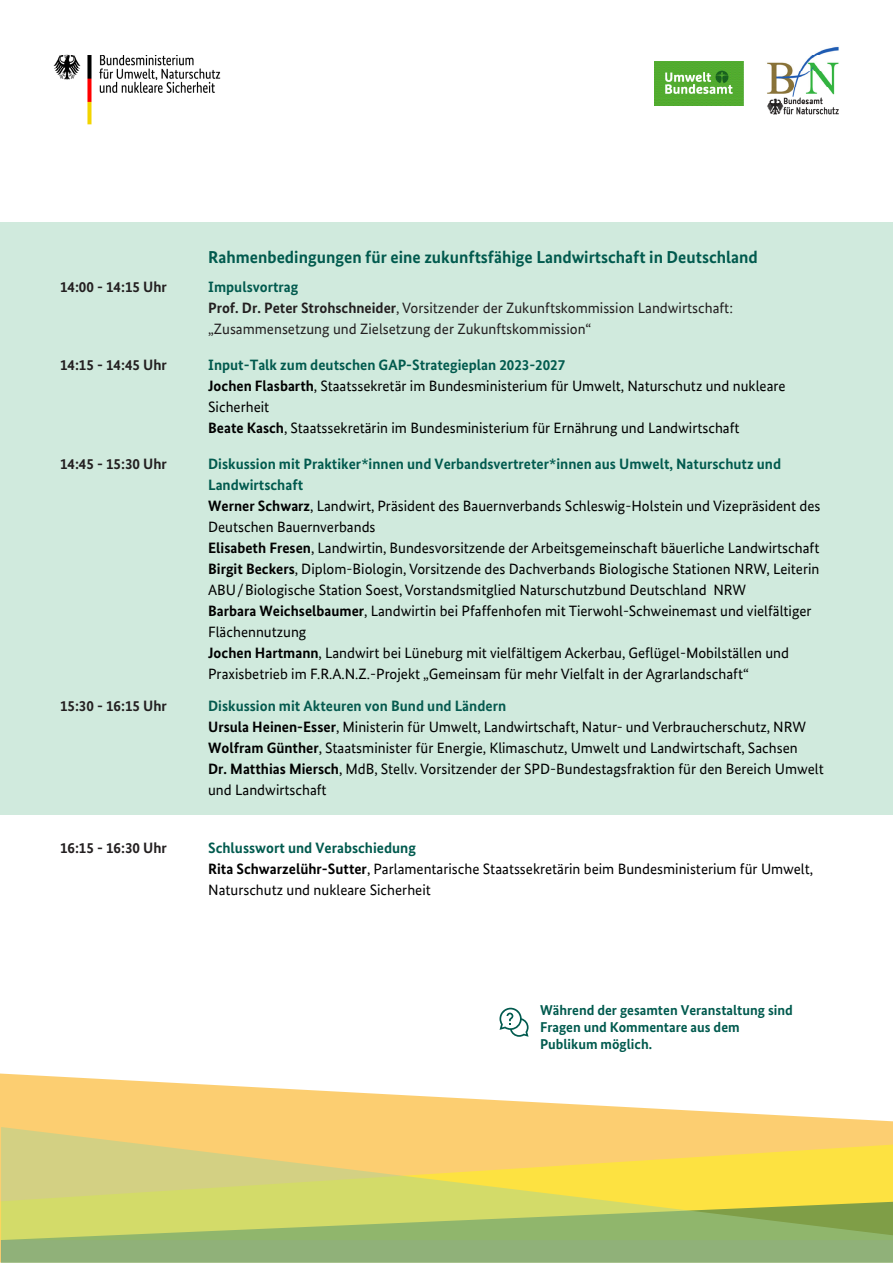
<style>
.page{position:relative;width:893px;height:1263px;background:#fff}
.page>*{position:absolute;margin:0;border:0;box-sizing:border-box;transform-origin:0 0}
.t1{font:700 17.25px "Bundes Sans";color:#015a4e}
.t2{font:15px/21px "Bundes Sans";color:#000}
.t3{font:15px/21px "Bundes Sans";color:#231f20}
.t4{font:700 15px "Bundes Sans";color:#231f20}
.t5{font:700 14.25px/17.1px "Bundes Sans";color:#015a4e}
.s1{font-weight:700;color:#015a4e}
.s2{font-weight:700}
.s3{font-weight:700;color:#055a4f}
</style>
<div class="page">
<div style="left:0;top:222px;width:893px;height:592px;background:#d0eadd"></div>
<img style="left:53px;top:54px;width:168px;height:71px">
<img style="left:655px;top:61px;width:88px;height:45px">
<img style="left:767px;top:46px;width:72px;height:69px">
<svg style="left:0;top:1073px;width:893px;height:189px;fill:#fcce71"></svg>
<svg style="left:1px;top:1127px;width:892px;height:136px"></svg>
<svg style="left:499px;top:1008px;width:30px;height:29px"></svg>
<p class="t1" style="left:208px;top:247px;width:551px">Rahmenbedingungen für eine zukunftsfähige Landwirtschaft in Deutschland</p>
<p class="t4" style="left:60px;top:278px;width:108px">14:00 - 14:15 Uhr</p>
<p class="t3" style="left:208px;top:277px;width:526px"><span class="s1">Impulsvortrag<br></span><span class="s2">Prof. Dr. Peter Strohschneider</span>, Vorsitzender der Zukunftskommission Landwirtschaft: „Zusammensetzung und Zielsetzung der Zukunftskommission“</p>
<p class="t4" style="left:60px;top:356px;width:108px">14:15 - 14:45 Uhr</p>
<p class="t2" style="left:208px;top:355px;width:579px"><span class="s1">Input-Talk zum deutschen GAP-Strategieplan 2023-2027<br></span><span class="s2">Jochen Flasbarth</span>, Staatssekretär im Bundesministerium für Umwelt, Naturschutz und nukleare Sicherheit<br><span class="s2">Beate Kasch</span>, Staatssekretärin im Bundesministerium für Ernährung und Landwirtschaft</p>
<p class="t4" style="left:60px;top:455px;width:108px">14:45 - 15:30 Uhr</p>
<p class="t2" style="left:208px;top:454px;width:614px"><span class="s1">Diskussion mit Praktiker*innen und Verbandsvertreter*innen aus Umwelt, Naturschutz und Landwirtschaft<br></span><span class="s2">Werner Schwarz</span>, Landwirt, Präsident des Bauernverbands Schleswig-Holstein und Vizepräsident des Deutschen Bauernverbands<br><span class="s2">Elisabeth Fresen</span>, Landwirtin, Bundesvorsitzende der Arbeitsgemeinschaft bäuerliche Landwirtschaft <span class="s2">Birgit Beckers</span>, Diplom-Biologin, Vorsitzende des Dachverbands Biologische Stationen NRW, Leiterin ABU/Biologische Station Soest, Vorstandsmitglied Naturschutzbund Deutschland NRW<br><span class="s2">Barbara Weichselbaumer</span>, Landwirtin bei Pfaffenhofen mit Tierwohl-Schweinemast und vielfältiger Flächennutzung<br><span class="s2">Jochen Hartmann</span>, Landwirt bei Lüneburg mit vielfältigem Ackerbau, Geflügel-Mobilställen und Praxisbetrieb im F.R.A.N.Z.-Projekt „Gemeinsam für mehr Vielfalt in der Agrarlandschaft“</p>
<p class="t4" style="left:60px;top:697px;width:108px">15:30 - 16:15 Uhr</p>
<p class="t2" style="left:208px;top:695px;width:617px"><span class="s3">Diskussion mit Akteuren von Bund und Ländern<br></span><span class="s2">Ursula Heinen-Esser</span>, Ministerin für Umwelt, Landwirtschaft, Natur- und Verbraucherschutz, NRW <span class="s2">Wolfram Günther</span>, Staatsminister für Energie, Klimaschutz, Umwelt und Landwirtschaft, Sachsen<br><span class="s2">Dr. Matthias Miersch</span>, MdB, Stellv. Vorsitzender der SPD-Bundestagsfraktion für den Bereich Umwelt und Landwirtschaft</p>
<p class="t4" style="left:60px;top:839px;width:108px">16:15 - 16:30 Uhr</p>
<p class="t2" style="left:208px;top:837px;width:607px"><span class="s1">Schlusswort und Verabschiedung<br></span><span class="s2">Rita Schwarzelühr-Sutter</span>, Parlamentarische Staatssekretärin beim Bundesministerium für Umwelt,<br>Naturschutz und nukleare Sicherheit</p>
<p class="t5" style="left:540px;top:1001px;width:254px">Während der gesamten Veranstaltung sind<br>Fragen und Kommentare aus dem<br>Publikum möglich.</p>
</div>
